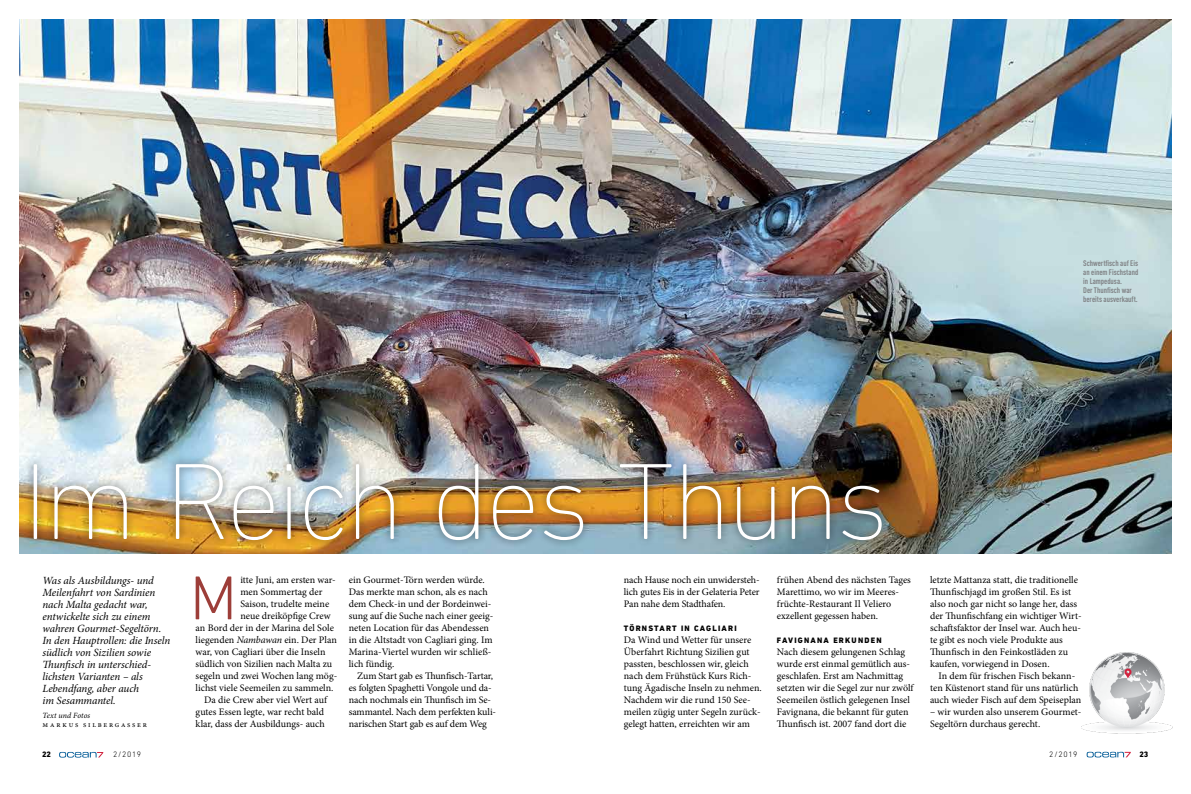
<style>
.page{position:relative;width:1191px;height:794px;background:#fff}
.page>*{position:absolute;margin:0;border:0;box-sizing:border-box;transform-origin:0 0}
.t1{font:200 110px "DIN Next LT Pro";letter-spacing:-.04em;color:#fff}
.t2{font:300 62.9px "DIN Next LT Pro";color:#9d3e39}
.t3{font:italic 11px/12px "Minion Pro";letter-spacing:-.01em;color:#000}
.t4{font:10px/12px "Minion Pro";letter-spacing:-.005em;color:#000}
.t5{font:700 8px/9px "DIN Cond";color:#808285}
.t6{font:800 8px "DIN Next LT Pro";letter-spacing:.15em;color:#000}
.t7{font:8px "Minion Pro";letter-spacing:.215em;color:#000}
.t8{font:300 8px "DIN Next LT Pro";letter-spacing:.085em;color:#000}
.t9{font:italic 8px "Minion Pro";letter-spacing:.01em;color:#000}
.s1{font-style:italic}
</style>
<div class="page">
<svg style="left:59px;top:752px;width:44px;height:5px"></svg>
<svg style="left:1086px;top:752px;width:44px;height:5px"></svg>
<img style="left:20px;top:20px;width:1151px;height:533px">
<div style="left:25px;top:455px;width:865px;height:94px;background:#000;opacity:.4"></div>
<img style="left:1081px;top:652px;width:92px;height:82px">
<svg style="left:1124px;top:668px;width:7px;height:10px"></svg>
<p class="t5" style="left:1083px;top:258px;width:57px">Schwertfisch auf Eis an einem Fischstand in Lampedusa.<br>Der Thunfisch war bereits ausverkauft.</p>
<h1 class="t1" style="left:22px;top:438px;width:867px">Im Reich des Thuns</h1>
<p class="t3" style="left:43px;top:574px;width:129px">Was als Ausbildungs- und<br>Meilenfahrt von Sardinien nach Malta gedacht war, entwickelte sich zu einem wahren Gourmet-Segeltörn.<br>In den Hauptrollen: die Inseln südlich von Sizilien sowie<br>Thunfisch in unterschied&shy;lichsten Varianten – als<br>Lebendfang, aber auch<br>im Sesammantel.</p>
<p class="t9" style="left:43px;top:710px;width:49px">Text und Fotos</p>
<p class="t7" style="left:43px;top:719px;width:106px">Markus Silbergasser</p>
<h2 class="t2" style="left:190px;top:562px;width:49px">M</h2>
<p class="t4" style="left:240px;top:574px;width:97px">itte Juni, am ersten war-</p>
<p class="t4" style="left:240px;top:586px;width:84px">men Sommertag der</p>
<p class="t4" style="left:240px;top:598px;width:90px">Saison, trudelte meine</p>
<p class="t4" style="left:240px;top:610px;width:92px">neue dreiköpfige Crew</p>
<p class="t4" style="left:196px;top:622px;width:140px">an Bord der in der Marina del Sole</p>
<p class="t4" style="left:196px;top:634px;width:143px">liegenden <span class="s1">Nambawan</span> ein. Der Plan</p>
<p class="t4" style="left:196px;top:646px;width:131px">war, von Cagliari über die Inseln</p>
<p class="t4" style="left:196px;top:658px;width:138px">südlich von Sizilien nach Malta zu</p>
<p class="t4" style="left:196px;top:670px;width:143px">segeln und zwei Wochen lang mög-</p>
<p class="t4" style="left:196px;top:682px;width:139px">lichst viele Seemeilen zu sammeln.</p>
<p class="t4" style="left:204px;top:694px;width:124px">Da die Crew aber viel Wert auf</p>
<p class="t4" style="left:196px;top:706px;width:130px">gutes Essen legte, war recht bald</p>
<p class="t4" style="left:196px;top:718px;width:131px">klar, dass der Ausbildungs- auch</p>
<p class="t4" style="left:349px;top:574px;width:146px">ein Gourmet-Törn werden würde.<br>Das merkte man schon, als es nach dem Check-in und der Bordeinwei&shy;sung auf die Suche nach einer geeig&shy;neten Location für das Abendessen in die Altstadt von Cagliari ging. Im<br>Marina-Viertel wurden wir schließ&shy;lich fündig.</p>
<p class="t4" style="left:349px;top:670px;width:149px;text-indent:8px">Zum Start gab es Thunfisch-Tartar, es folgten Spaghetti Vongole und da&shy;nach nochmals ein Thunfisch im Se&shy;sammantel. Nach dem perfekten kuli&shy;narischen Start gab es auf dem Weg</p>
<p class="t4" style="left:624px;top:574px;width:137px;text-align:justify">nach Hause noch ein unwidersteh&shy;lich gutes Eis in der Gelateria Peter Pan nahe dem Stadthafen.</p>
<p class="t6" style="left:624px;top:624px;width:114px">TÖRNSTART IN CAGLIARI</p>
<p class="t4" style="left:624px;top:634px;width:139px">Da Wind und Wetter für unsere<br>Überfahrt Richtung Sizilien gut passten, beschlossen wir, gleich nach dem Frühstück Kurs Rich&shy;tung Ägadische Inseln zu nehmen.<br>Nachdem wir die rund 150 See&shy;meilen zügig unter Segeln zurück&shy;gelegt hatten, erreichten wir am</p>
<p class="t4" style="left:777px;top:574px;width:135px">frühen Abend des nächsten Tages<br>Marettimo, wo wir im Meeres&shy;früchte-Restaurant Il Veliero exzellent gegessen haben.</p>
<p class="t6" style="left:777px;top:636px;width:106px">FAVIGNANA ERKUNDEN</p>
<p class="t4" style="left:777px;top:646px;width:138px">Nach diesem gelungenen Schlag wurde erst einmal gemütlich aus&shy;geschlafen. Erst am Nachmittag setzten wir die Segel zur nur zwölf Seemeilen östlich gelegenen Insel Favignana, die bekannt für guten Thunfisch ist. 2007 fand dort die</p>
<p class="t4" style="left:930px;top:574px;width:153px">letzte Mattanza statt, die traditionelle Thunfischjagd im großen Stil. Es ist also noch gar nicht so lange her, dass der Thunfischfang ein wichtiger Wirt&shy;schaftsfaktor der Insel war. Auch heu&shy;te gibt es noch viele Produkte aus Thunfisch in den Feinkostläden zu kaufen, vorwiegend in Dosen.</p>
<p class="t4" style="left:930px;top:670px;width:153px;text-align:center">In dem für frischen Fisch bekann&shy;ten Küstenort stand für uns natürlich auch wieder Fisch auf dem Speiseplan</p>
<p class="t4" style="left:930px;top:706px;width:153px">– wir wurden also unserem Gourmet-<br>Segeltörn durchaus gerecht.</p>
<p class="t6" style="left:42px;top:750px;width:10px">22</p>
<p class="t8" style="left:113px;top:750px;width:30px">2/2019</p>
<p class="t8" style="left:1049px;top:750px;width:30px">2/2019</p>
<p class="t6" style="left:1139px;top:750px;width:11px">23</p>
</div>
